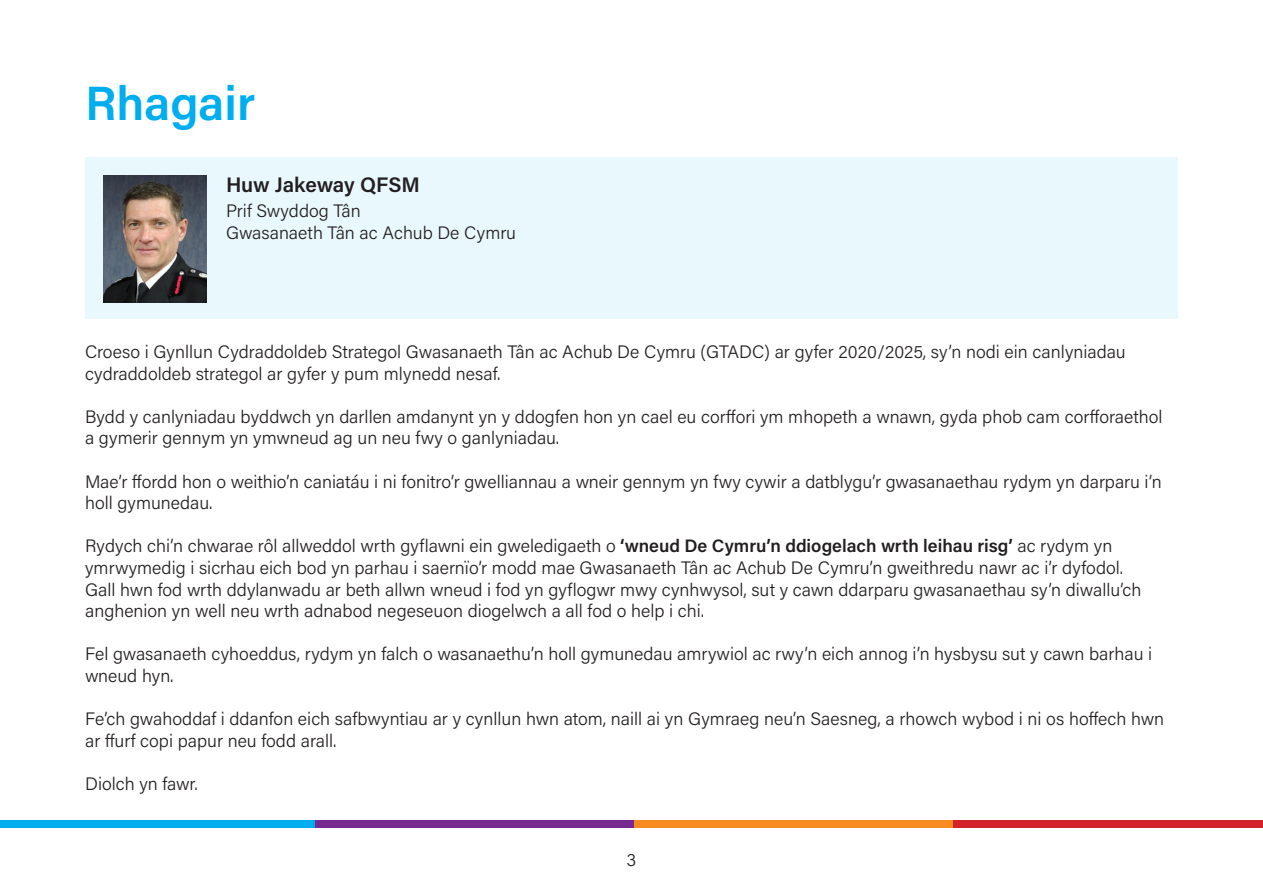
<style>
.page{position:relative;width:1263px;height:893px;background:#fff}
.page>*{position:absolute;margin:0;border:0;box-sizing:border-box;transform-origin:0 0}
.t1{font:600 48px "Acumin Pro";color:#00aeef}
.t2{font:600 21px "Acumin Pro";letter-spacing:-.005em;color:#231f20}
.t3{font:300 18px/21.6px "Acumin Pro";color:#231f20}
.s1{font-weight:600}
</style>
<div class="page">
<div style="left:0;top:821px;width:315px;height:7px;background:#00aeef"></div>
<div style="left:315px;top:821px;width:319px;height:7px;background:#762a91"></div>
<div style="left:634px;top:821px;width:318px;height:7px;background:#f6891f"></div>
<div style="left:952px;top:821px;width:311px;height:7px;background:#d1232a"></div>
<div style="left:85px;top:157px;width:1093px;height:162px;background:#e9f8fd"></div>
<img style="left:104px;top:176px;width:102px;height:126px">
<p class="t1" style="left:85px;top:70px;width:172px">Rhagair</p>
<p class="t2" style="left:226px;top:170px;width:195px">Huw Jakeway QFSM</p>
<p class="t3" style="left:226px;top:200px;width:136px">Prif Swyddog Tân</p>
<p class="t3" style="left:226px;top:221px;width:292px">Gwasanaeth Tân ac Achub De Cymru</p>
<p class="t3" style="left:85px;top:340px;width:1042px">Croeso i Gynllun Cydraddoldeb Strategol Gwasanaeth Tân ac Achub De Cymru (GTADC) ar gyfer 2020/2025, sy’n nodi ein canlyniadau cydraddoldeb strategol ar gyfer y pum mlynedd nesaf.</p>
<p class="t3" style="left:85px;top:405px;width:1079px">Bydd y canlyniadau byddwch yn darllen amdanynt yn y ddogfen hon yn cael eu corffori ym mhopeth a wnawn, gyda phob cam corfforaethol a gymerir gennym yn ymwneud ag un neu fwy o ganlyniadau.</p>
<p class="t3" style="left:85px;top:470px;width:1078px">Mae’r ffordd hon o weithio’n caniatáu i ni fonitro’r gwelliannau a wneir gennym yn fwy cywir a datblygu’r gwasanaethau rydym yn darparu i’n holl gymunedau.</p>
<p class="t3" style="left:85px;top:535px;width:1039px">Rydych chi’n chwarae rôl allweddol wrth gyflawni ein gweledigaeth o <span class="s1">‘wneud De Cymru’n ddiogelach wrth leihau risg’</span> ac rydym yn ymrwymedig i sicrhau eich bod yn parhau i saernïo’r modd mae Gwasanaeth Tân ac Achub De Cymru’n gweithredu nawr ac i’r dyfodol.</p>
<p class="t3" style="left:85px;top:578px;width:1058px">Gall hwn fod wrth ddylanwadu ar beth allwn wneud i fod yn gyflogwr mwy cynhwysol, sut y cawn ddarparu gwasanaethau sy’n diwallu’ch anghenion yn well neu wrth adnabod negeseuon diogelwch a all fod o help i chi.</p>
<p class="t3" style="left:85px;top:643px;width:1069px">Fel gwasanaeth cyhoeddus, rydym yn falch o wasanaethu’n holl gymunedau amrywiol ac rwy’n eich annog i’n hysbysu sut y cawn barhau i wneud hyn.</p>
<p class="t3" style="left:85px;top:707px;width:1080px">Fe’ch gwahoddaf i ddanfon eich safbwyntiau ar y cynllun hwn atom, naill ai yn Gymraeg neu’n Saesneg, a rhowch wybod i ni os hoffech hwn ar ffurf copi papur neu fodd arall.</p>
<p class="t3" style="left:85px;top:772px;width:114px">Diolch yn fawr.</p>
<p class="t3" style="left:626px;top:848px;width:11px">3</p>
</div>
